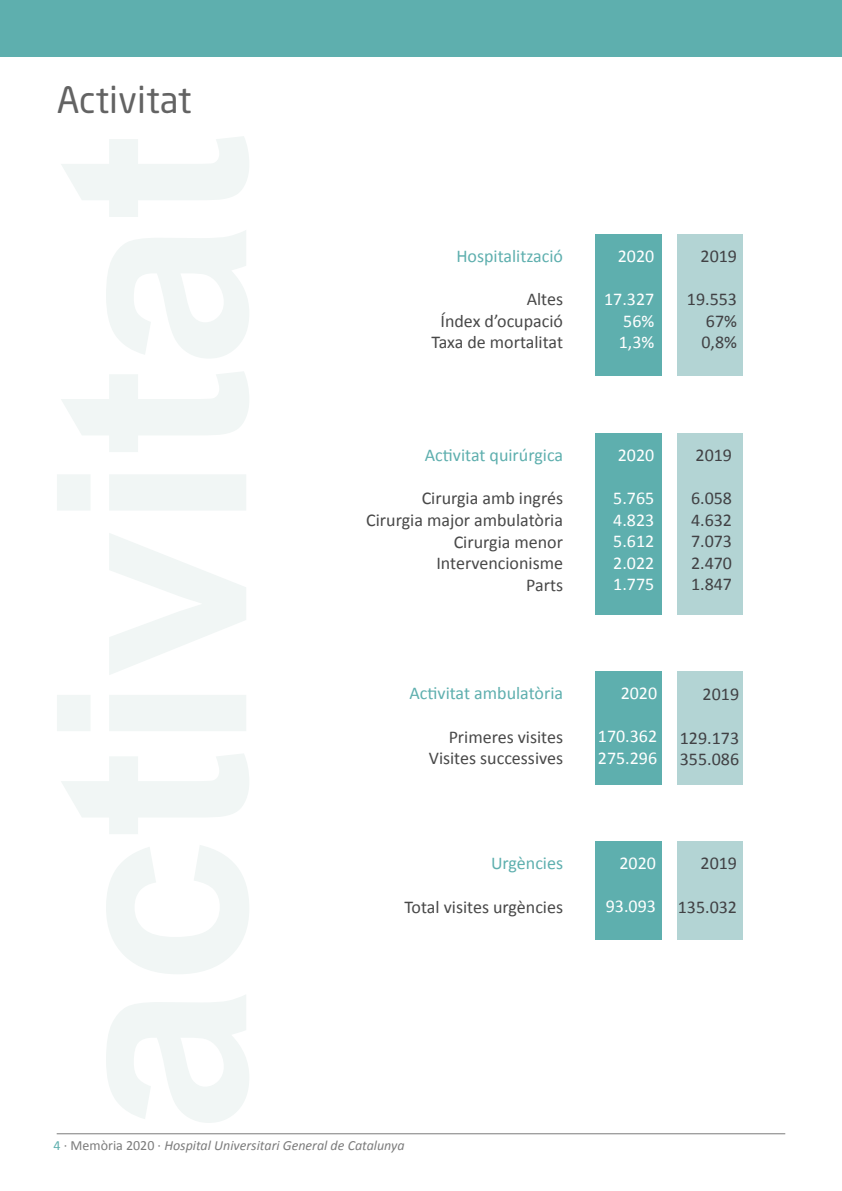
<style>
.page{position:relative;width:842px;height:1191px;background:#fff}
.page>*{position:absolute;margin:0;border:0;box-sizing:border-box;transform-origin:0 0}
.t1{font:36px "Neo Sans Std";color:#636363}
.t2{font:18px/21.6px "Calibri";color:#484848;text-align:right}
.t3{font:18px/21.6px "Calibri";color:#414144;text-align:justify}
.t4{font:18px/21.6px "Calibri";color:#fff;text-align:justify}
.t5{font:18px "Calibri";color:#5eafae}
.t6{font:italic 14px "Calibri";color:#7c7c7c}
.s1{font-style:normal;color:#5eafae}
.s2{font-style:normal}
</style>
<div class="page">
<div style="left:0;top:0;width:842px;height:57px;background:#5eafae"></div>
<hr style="left:57px;top:1133px;width:728px;height:1px;background:#7c7c7c">
<div style="left:677px;top:234px;width:66px;height:142px;background:#b3d4d4"></div>
<div style="left:595px;top:234px;width:67px;height:142px;background:#5eafae"></div>
<div style="left:677px;top:433px;width:66px;height:181px;background:#b3d4d4"></div>
<div style="left:595px;top:433px;width:67px;height:181px;background:#5eafae"></div>
<div style="left:677px;top:671px;width:66px;height:113px;background:#b3d4d4"></div>
<div style="left:595px;top:671px;width:67px;height:113px;background:#5eafae"></div>
<div style="left:677px;top:841px;width:66px;height:98px;background:#b3d4d4"></div>
<div style="left:595px;top:841px;width:67px;height:98px;background:#5eafae"></div>
<svg style="left:57px;top:136px;width:192px;height:987px"></svg>
<h1 class="t1" style="left:57px;top:77px;width:136px">Activitat</h1>
<p class="t5" style="left:456px;top:245px;width:108px">Hospitalització</p>
<p class="t2" style="left:431px;top:288px;width:133px">Altes<br>Índex d’ocupació<br>Taxa de mortalitat</p>
<p class="t4" style="left:618px;top:245px;width:38px">2020</p>
<p class="t4" style="left:619px;top:288px;width:37px;text-indent:-15px">17.327<br>56% 1,3%</p>
<p class="t3" style="left:701px;top:245px;width:38px">2019</p>
<p class="t3" style="left:701px;top:288px;width:37px;text-indent:-15px">19.553<br>67% 0,8%</p>
<p class="t5" style="left:425px;top:444px;width:140px">Activitat quirúrgica</p>
<p class="t2" style="left:366px;top:487px;width:198px">Cirurgia amb ingrés<br>Cirurgia major ambulatòria<br>Cirurgia menor<br>Intervencionisme<br>Parts</p>
<p class="t4" style="left:618px;top:444px;width:38px">2020</p>
<p class="t4" style="left:613px;top:487px;width:43px">5.765<br>4.823<br>5.612<br>2.022<br>1.775</p>
<p class="t3" style="left:695px;top:444px;width:38px">2019</p>
<p class="t3" style="left:691px;top:487px;width:43px">6.058<br>4.632<br>7.073<br>2.470<br>1.847</p>
<p class="t5" style="left:409px;top:682px;width:155px">Activitat ambulatòria</p>
<p class="t2" style="left:429px;top:726px;width:136px">Primeres visites<br>Visites successives</p>
<p class="t4" style="left:621px;top:682px;width:38px">2020</p>
<p class="t4" style="left:598px;top:725px;width:61px">170.362<br>275.296</p>
<p class="t3" style="left:703px;top:683px;width:38px">2019</p>
<p class="t3" style="left:680px;top:727px;width:61px">129.173<br>355.086</p>
<p class="t5" style="left:491px;top:852px;width:74px">Urgències</p>
<p class="t2" style="left:404px;top:896px;width:160px">Total visites urgències</p>
<p class="t4" style="left:619px;top:852px;width:38px">2020</p>
<p class="t4" style="left:606px;top:895px;width:52px">93.093</p>
<p class="t3" style="left:701px;top:852px;width:38px">2019</p>
<p class="t3" style="left:678px;top:896px;width:61px">135.032</p>
<p class="t6" style="left:54px;top:1136px;width:353px"><span class="s1">4</span> <span class="s2">· Memòria 2020 ·</span> Hospital Universitari General de Catalunya</p>
</div>
